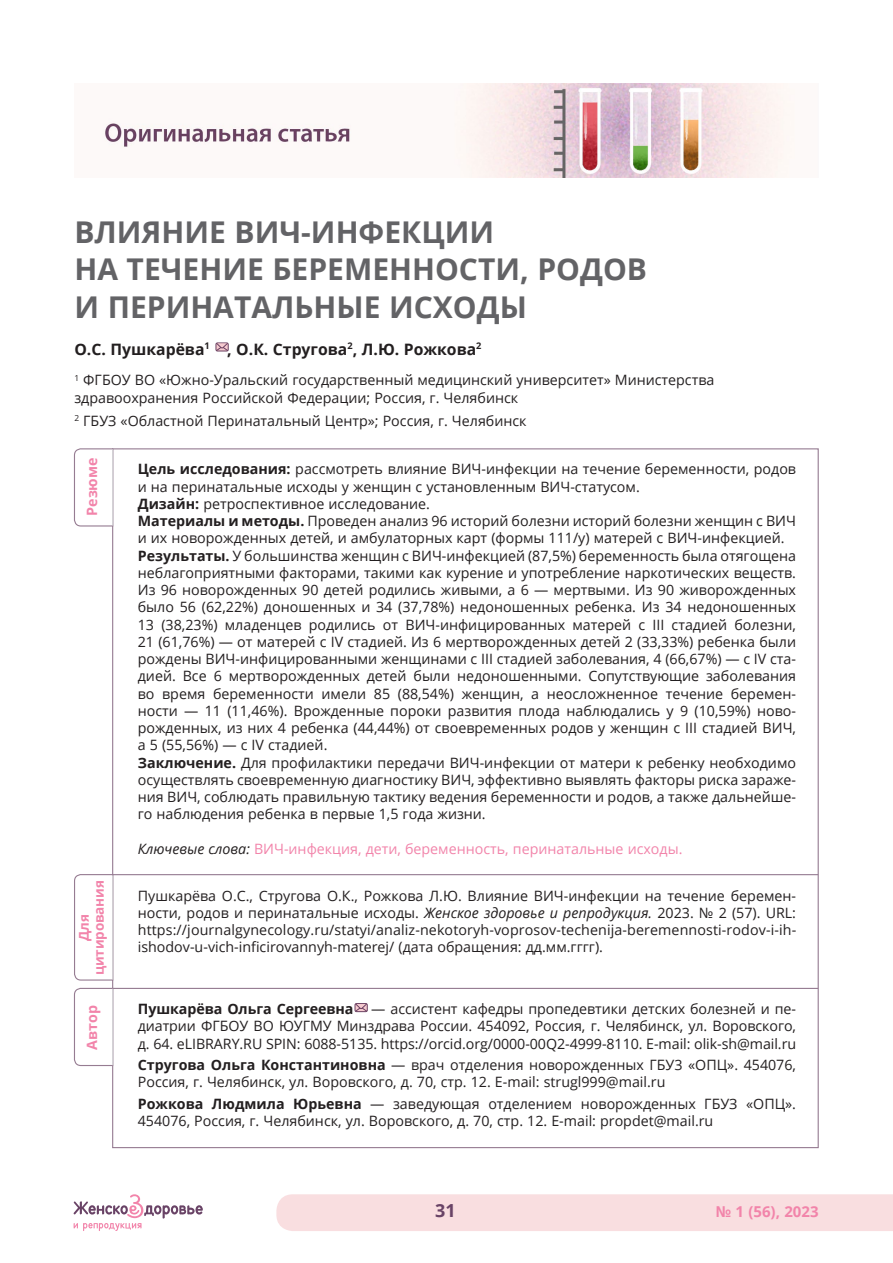
<style>
.page{position:relative;width:893px;height:1263px;background:#fff}
.page>*{position:absolute;margin:0;border:0;box-sizing:border-box;transform-origin:0 0}
.Osnova_text{font:700 30px/37.5px "Open Sans";color:#636366}
.t1{font:700 18px "Open Sans";color:#694366}
.Osnova_text-2{font:700 15.75px "Open Sans";color:#231f20}
.t2{font:700 15px "Open Sans";color:#f284aa}
.Osnova_text-3{font:14.25px/17.2px "Open Sans";color:#231f20}
.Osnova_text-4{font:14.25px "Open Sans";color:#f284aa}
.Osnova_text-5{font:700 14.25px "Open Sans";color:#f284aa}
.Osnova_text-6{font:700 13.5px/15px "Open Sans";letter-spacing:-.01em;color:#f284aa;text-align:center}
.s1{font-weight:700}
.s2{font-style:italic;color:#231f20}
.s3{font-style:italic}
</style>
<div class="page">
<div style="left:276px;top:1194px;width:617px;height:37px;background:#f9dee0"></div>
<svg style="left:73px;top:1194px;width:130px;height:37px"></svg>
<svg style="left:73px;top:448px;width:39px;height:79px"></svg>
<svg style="left:73px;top:987px;width:39px;height:80px"></svg>
<hr style="left:112px;top:988px;width:706px;height:1px;background:#967c92">
<hr style="left:112px;top:449px;width:1px;height:77px;background:#dcdddf">
<hr style="left:112px;top:989px;width:1px;height:76px;background:#dcdddf">
<svg style="left:74px;top:873px;width:40px;height:108px"></svg>
<hr style="left:112px;top:875px;width:1px;height:105px;background:#dcdddf">
<hr style="left:112px;top:874px;width:706px;height:1px;background:#967c92">
<img style="left:105px;top:84px;width:685px;height:93px">
<svg style="left:215px;top:342px;width:14px;height:10px"></svg>
<svg style="left:355px;top:1003px;width:13px;height:9px"></svg>
<p class="Osnova_text" style="left:74px;top:212px;width:574px">ВЛИЯНИЕ ВИЧ-ИНФЕКЦИИ<br>НА ТЕЧЕНИЕ БЕРЕМЕННОСТИ, РОДОВ<br>И ПЕРИНАТАЛЬНЫЕ ИСХОДЫ</p>
<p class="Osnova_text-2" style="left:74px;top:338px;width:409px">О.С. Пушкарёва<sup>1</sup> , О.К. Стругова<sup>2</sup>, Л.Ю. Рожкова<sup>2</sup></p>
<p class="Osnova_text-3" style="left:74px;top:371px;width:641px;line-height:18px"><sup>1</sup> ФГБОУ ВО «Южно-Уральский государственный медицинский университет» Министерства здравоохранения Российской Федерации; Россия, г. Челябинск</p>
<p class="Osnova_text-3" style="left:74px;top:411px;width:454px"><sup>2</sup> ГБУЗ «Областной Перинатальный Центр»; Россия, г. Челябинск</p>
<p class="Osnova_text-5" style="left:82px;top:516px;width:60px;rotate:-90deg">Резюме</p>
<p class="Osnova_text-3" style="left:138px;top:460px;width:660px"><span class="s1">Цель исследования:</span> рассмотреть влияние ВИЧ-инфекции на течение беременности, родов и на перинатальные исходы у женщин с установленным ВИЧ-статусом.</p>
<p class="Osnova_text-3" style="left:138px;top:495px;width:294px"><span class="s1">Дизайн:</span> ретроспективное исследование.</p>
<p class="Osnova_text-3" style="left:138px;top:512px;width:660px"><span class="s1">Материалы и методы.</span> Проведен анализ 96 историй болезни историй болезни женщин с ВИЧ и их новорожденных детей, и амбулаторных карт (формы 111/у) матерей с ВИЧ-инфекцией.</p>
<p class="Osnova_text-3" style="left:138px;top:546px;width:660px;text-align:justify"><span class="s1">Результаты.</span> У большинства женщин с ВИЧ-инфекцией (87,5%) беременность была отягощена неблагоприятными факторами, такими как курение и употребление наркотических веществ.<br>Из 96 новорожденных 90 детей родились живыми, а 6 — мертвыми. Из 90 живорожденных было 56 (62,22%) доношенных и 34 (37,78%) недоношенных ребенка. Из 34 недоношенных 13 (38,23%) младенцев родились от ВИЧ-инфицированных матерей с III стадией болезни, 21 (61,76%) — от матерей с IV стадией. Из 6 мертворожденных детей 2 (33,33%) ребенка были рождены ВИЧ-инфицированными женщинами с III стадией заболевания, 4 (66,67%) — с IV ста&shy;дией. Все 6 мертворожденных детей были недоношенными. Сопутствующие заболевания во время беременности имели 85 (88,54%) женщин, а неосложненное течение беремен&shy;ности — 11 (11,46%). Врожденные пороки развития плода наблюдались у 9 (10,59%) ново&shy;рожденных, из них 4 ребенка (44,44%) от своевременных родов у женщин с III стадией ВИЧ, а 5 (55,56%) — с IV стадией.</p>
<p class="Osnova_text-3" style="left:138px;top:753px;width:660px;text-align:justify"><span class="s1">Заключение.</span> Для профилактики передачи ВИЧ-инфекции от матери к ребенку необходимо осуществлять своевременную диагностику ВИЧ, эффективно выявлять факторы риска зараже&shy;ния ВИЧ, соблюдать правильную тактику ведения беременности и родов, а также дальнейше&shy;го наблюдения ребенка в первые 1,5 года жизни.</p>
<p class="Osnova_text-4" style="left:138px;top:839px;width:546px"><span class="s2">Ключевые слова:</span> ВИЧ-инфекция, дети, беременность, перинатальные исходы.</p>
<p class="Osnova_text-3" style="left:138px;top:886px;width:660px;text-align:justify">Пушкарёва О.С., Стругова О.К., Рожкова Л.Ю. Влияние ВИЧ-инфекции на течение беремен&shy;ности, родов и перинатальные исходы. <span class="s3">Женское здоровье и репродукция.</span> 2023. № 2 (57). URL: https://journalgynecology.ru/statyi/analiz-nekotoryh-voprosov-techenija-beremennosti-rodov-i-ih&shy;ishodov-u-vich-inficirovannyh-materej/ (дата обращения: дд.мм.гггг).</p>
<p class="Osnova_text-6" style="left:76px;top:975px;width:97px;rotate:-90deg">Для цитирования</p>
<p class="Osnova_text-5" style="left:82px;top:1050px;width:46px;rotate:-90deg">Автор</p>
<p class="Osnova_text-3" style="left:138px;top:1000px;width:660px;text-align:justify"><span class="s1">Пушкарёва Ольга Сергеевна</span> — ассистент кафедры пропедевтики детских болезней и пе&shy;диатрии ФГБОУ ВО ЮУГМУ Минздрава России. 454092, Россия, г. Челябинск, ул. Воровского, д. 64. eLIBRARY.RU SPIN: 6088-5135. https://orcid.org/0000-00Q2-4999-8110. E-mail: olik-sh@mail.ru</p>
<p class="Osnova_text-3" style="left:138px;top:1056px;width:660px"><span class="s1">Стругова Ольга Константиновна</span> — врач отделения новорожденных ГБУ3 «ОПЦ». 454076,<br>Россия, г. Челябинск, ул. Воровского, д. 70, стр. 12. E-mail: strugl999@mail.ru</p>
<p class="Osnova_text-3" style="left:138px;top:1095px;width:660px"><span class="s1">Рожкова Людмила Юрьевна</span> — заведующая отделением новорожденных ГБУЗ «ОПЦ».<br>454076, Россия, г. Челябинск, ул. Воровского, д. 70, стр. 12. E-mail: propdet@mail.ru</p>
<p class="t1" style="left:435px;top:1198px;width:22px">31</p>
<p class="t2" style="left:716px;top:1201px;width:104px">№ 1 (56), 2023</p>
</div>
